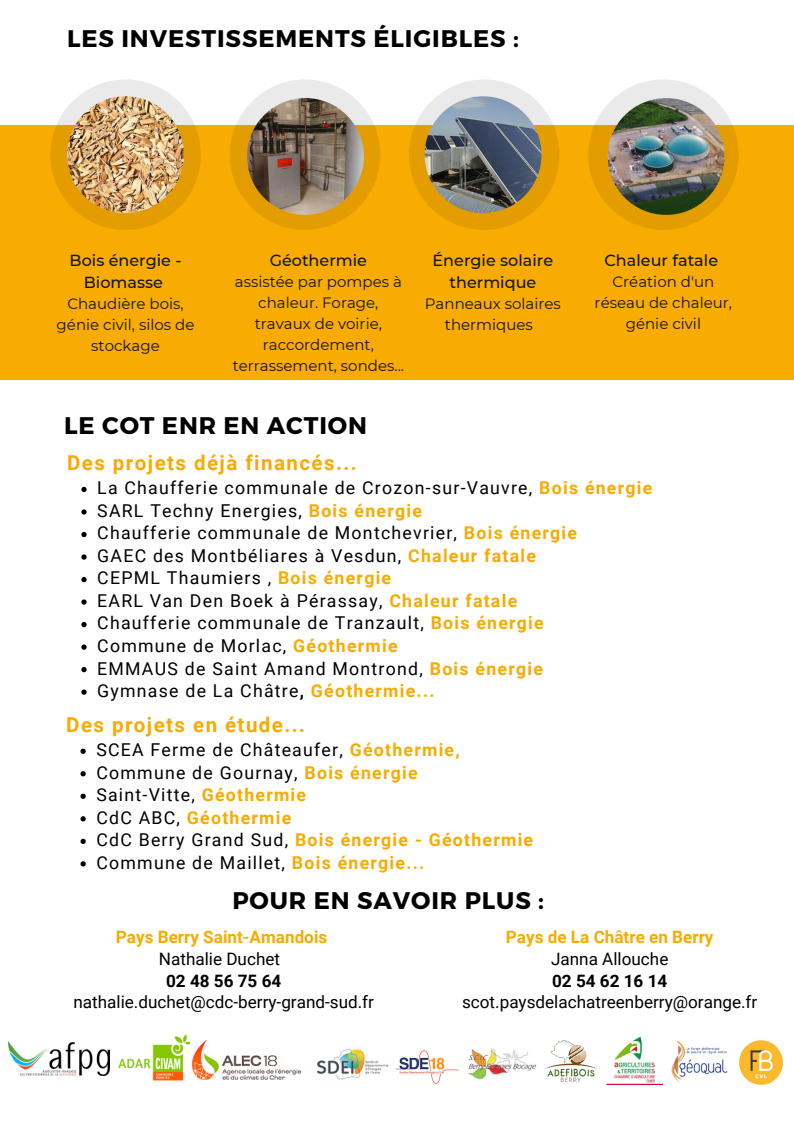
<style>
.page{position:relative;width:794px;height:1123px;background:#fff}
.page>*{position:absolute;margin:0;border:0;box-sizing:border-box;transform-origin:0 0}
.t1{font:700 24px "Montserrat";letter-spacing:.035em;color:#000}
.t2{font:700 20.5px "Roboto";letter-spacing:.07em;color:#f8ab00}
.t3{font:17.7px/22.5px "Roboto";letter-spacing:.07em;color:#000}
.t4{font:17.1px "Roboto";color:#000}
.t5{font:700 17.1px "Roboto";color:#f8ab00}
.t6{font:700 17.1px "Roboto";color:#000}
.t7{font:500 16px/21.8px "Montserrat";color:#141414;text-align:center}
.t8{font:15px/21px "Montserrat";color:#141414;text-align:center}
.s1{font-weight:700;color:#f8ab00}
.s2{font-weight:700}
</style>
<div class="page">
<div style="left:0;top:125px;width:794px;height:254px;background:#f8ab00"></div>
<svg style="left:50px;top:79px;width:151px;height:151px;fill:#e49d01"></svg>
<svg style="left:230px;top:79px;width:150px;height:151px;fill:#e49d01"></svg>
<svg style="left:409px;top:79px;width:150px;height:151px;fill:#e49d01"></svg>
<svg style="left:588px;top:79px;width:150px;height:151px;fill:#e49d01"></svg>
<img style="left:67px;top:96px;width:117px;height:117px;border-radius:50%">
<img style="left:424px;top:96px;width:117px;height:117px;border-radius:50%">
<img style="left:247px;top:98px;width:117px;height:117px;border-radius:50%">
<img style="left:468px;top:1048px;width:69px;height:32px">
<img style="left:118px;top:1034px;width:72px;height:46px">
<img style="left:9px;top:1042px;width:100px;height:33px">
<img style="left:191px;top:1040px;width:110px;height:39px">
<img style="left:395px;top:1050px;width:64px;height:34px">
<img style="left:545px;top:1039px;width:52px;height:43px">
<img style="left:607px;top:98px;width:117px;height:117px;border-radius:50%">
<img style="left:671px;top:1041px;width:57px;height:42px">
<img style="left:739px;top:1040px;width:44px;height:45px">
<svg style="left:81px;top:487px;width:6px;height:5px"></svg>
<svg style="left:81px;top:509px;width:6px;height:6px"></svg>
<svg style="left:81px;top:532px;width:6px;height:5px"></svg>
<svg style="left:81px;top:554px;width:6px;height:6px"></svg>
<svg style="left:81px;top:577px;width:6px;height:5px"></svg>
<svg style="left:81px;top:599px;width:6px;height:6px"></svg>
<svg style="left:81px;top:622px;width:6px;height:5px"></svg>
<svg style="left:81px;top:644px;width:6px;height:6px"></svg>
<svg style="left:81px;top:667px;width:6px;height:5px"></svg>
<svg style="left:81px;top:689px;width:6px;height:6px"></svg>
<img style="left:606px;top:1037px;width:56px;height:48px">
<img style="left:317px;top:1048px;width:72px;height:32px">
<svg style="left:80px;top:748px;width:6px;height:6px"></svg>
<svg style="left:80px;top:771px;width:6px;height:5px"></svg>
<svg style="left:80px;top:793px;width:6px;height:6px"></svg>
<svg style="left:80px;top:816px;width:6px;height:5px"></svg>
<svg style="left:80px;top:839px;width:6px;height:5px"></svg>
<svg style="left:80px;top:861px;width:6px;height:5px"></svg>
<h1 class="t1" style="left:67px;top:23px;width:453px">LES INVESTISSEMENTS ÉLIGIBLES :</h1>
<p class="t7" style="left:70px;top:250px;width:113px">Bois énergie -<br>Biomasse</p>
<p class="t8" style="left:57px;top:293px;width:139px">Chaudière bois, génie civil, silos de stockage</p>
<p class="t7" style="left:270px;top:250px;width:99px">Géothermie</p>
<p class="t8" style="left:233px;top:271px;width:173px">assistée par pompes à chaleur. Forage, travaux de voirie, raccordement, terrassement, sondes...</p>
<h1 class="t1" style="left:64px;top:409px;width:304px">LE COT ENR EN ACTION</h1>
<p class="t2" style="left:67px;top:451px;width:291px">Des projets déjà financés...</p>
<p class="t7" style="left:432px;top:250px;width:122px">Énergie solaire thermique</p>
<p class="t8" style="left:425px;top:293px;width:138px">Panneaux solaires thermiques</p>
<p class="t7" style="left:604px;top:250px;width:115px">Chaleur fatale</p>
<p class="t8" style="left:594px;top:271px;width:139px">Création d'un réseau de chaleur, génie civil</p>
<p class="t3" style="left:97px;top:477px;width:556px">La Chaufferie communale de Crozon-sur-Vauvre, <span class="s1">Bois énergie </span>SARL Techny Energies, <span class="s1">Bois énergie<br></span>Chaufferie communale de Montchevrier, <span class="s1">Bois énergie<br></span>GAEC des Montbéliares à Vesdun, <span class="s1">Chaleur fatale<br></span>CEPML Thaumiers , <span class="s1">Bois énergie<br></span>EARL Van Den Boek à Pérassay, <span class="s1">Chaleur fatale<br></span>Chaufferie communale de Tranzault, <span class="s1">Bois énergie<br></span>Commune de Morlac, <span class="s1">Géothermie<br></span>EMMAUS de Saint Amand Montrond, <span class="s1">Bois énergie<br></span>Gymnase de La Châtre<span class="s2">,</span> <span class="s1">Géothermie...</span></p>
<p class="t2" style="left:66px;top:713px;width:240px">Des projets en étude...</p>
<p class="t3" style="left:96px;top:739px;width:438px">SCEA Ferme de Châteaufer, <span class="s1">Géothermie, </span>Commune de Gournay, <span class="s1">Bois énergie<br></span>Saint-Vitte, <span class="s1">Géothermie<br></span>CdC ABC, <span class="s1">Géothermie<br></span>CdC Berry Grand Sud, <span class="s1">Bois énergie - Géothermie </span>Commune de Maillet, <span class="s1">Bois énergie...</span></p>
<h1 class="t1" style="left:232px;top:885px;width:313px">POUR EN SAVOIR PLUS :</h1>
<p class="t5" style="left:116px;top:927px;width:213px">Pays Berry Saint-Amandois</p>
<p class="t4" style="left:159px;top:949px;width:123px">Nathalie Duchet</p>
<p class="t6" style="left:166px;top:971px;width:117px">02 48 56 75 64</p>
<p class="t4" style="left:73px;top:992px;width:302px">nathalie.duchet@cdc-berry-grand-sud.fr</p>
<p class="t5" style="left:506px;top:927px;width:209px">Pays de La Châtre en Berry</p>
<p class="t4" style="left:551px;top:949px;width:119px">Janna Allouche</p>
<p class="t6" style="left:552px;top:971px;width:117px">02 54 62 16 14</p>
<p class="t4" style="left:462px;top:992px;width:297px">scot.paysdelachatreenberry@orange.fr</p>
</div>
